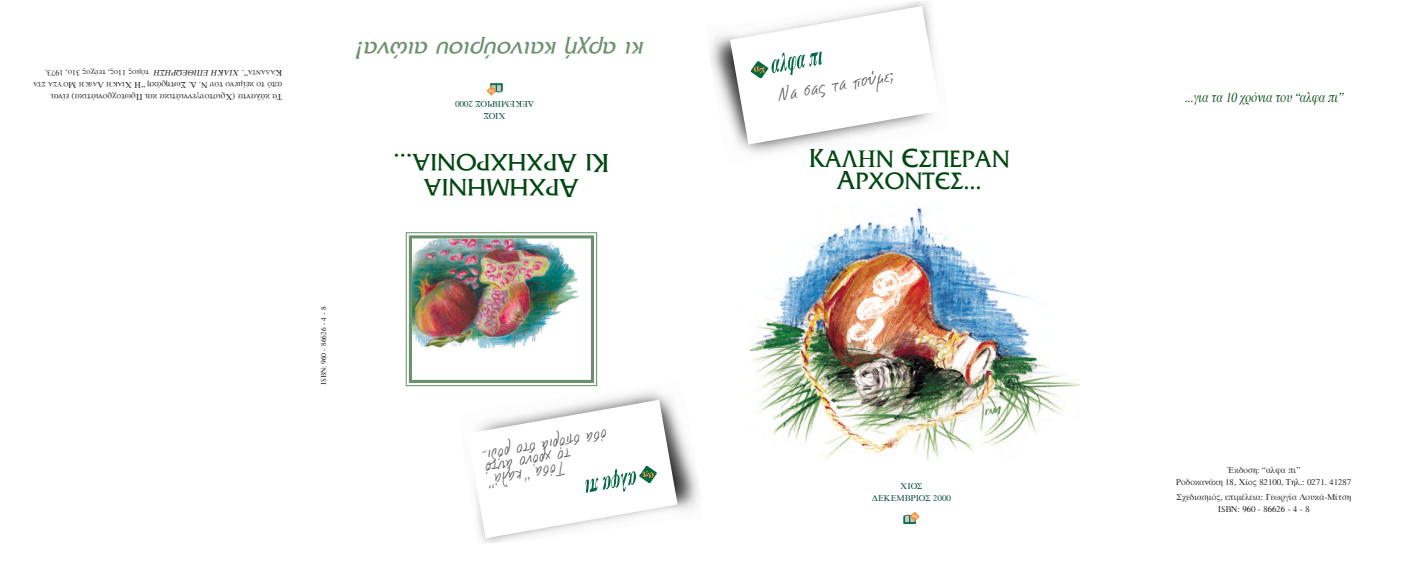
<style>
.page{position:relative;width:1418px;height:567px;background:#fff}
.page>*{position:absolute;margin:0;border:0;box-sizing:border-box;transform-origin:0 0}
.t1{font:25px/25px "Mg Quad";color:#004710;text-align:center;scale:1.05 1}
.t2{font:italic 25px "Mg Quad";color:#6a916c}
.t3{font:25px/22.5px "Mg Quad";color:#004710;text-align:center}
.t4{font:18.75px "CF Note";color:#57585a;scale:.95 1}
.t5{font:18.75px "CF Note";color:#57585a}
.t6{font:italic 13.75px "Gr Times";color:#004710;scale:.8 1}
.t7{font:8.75px/11.8px "Gr Times";color:#231f20;text-align:center}
.t8{font:8.75px/11.9px "Gr Times";color:#004839;text-align:center}
.t9{font:8.12px "Gr Times";color:#231f20}
.t10{font:7.5px "Gr Times";color:#231f20}
.t11{font:6.5px "Gr Times";color:#231f20}
.s1{font-size:8.75px}
.s2{font-style:italic}
.s3{font-size:27.5px}
</style>
<div class="page">
<img style="left:709px;top:1px;width:218px;height:119px">
<img style="left:748px;top:208px;width:331px;height:253px">
<svg style="left:903px;top:512px;width:16px;height:12px"></svg>
<svg style="left:487px;top:84px;width:15px;height:11px"></svg>
<img style="left:459px;top:380px;width:241px;height:163px">
<svg style="left:467px;top:400px;width:210px;height:138px"></svg>
<img style="left:413px;top:239px;width:165px;height:110px">
<div style="left:406px;top:232px;width:191px;height:154px;border:1px solid #6a916c"></div>
<div style="left:409px;top:235px;width:185px;height:148px;border:3px solid #6a916c"></div>
<svg style="left:730px;top:6px;width:205px;height:148px"></svg>
<p class="t9" style="left:248px;top:77px;width:204px;rotate:-180deg"><span class="s1">”.</span> <span class="s2">XIAKH EΠIΘEΩPHΣH</span> τόµος 11ος, τεύχος 31ο, 1973.</p>
<p class="t11" style="left:275px;top:76px;width:29px;rotate:-180deg">ΆΛΑΝΤΑ</p>
<p class="t7" style="left:282px;top:79px;width:8px;rotate:-180deg">K</p>
<p class="t11" style="left:69px;top:87px;width:37px;rotate:-180deg">ΟΎΣΑ ΣΤΑ</p>
<p class="t7" style="left:76px;top:90px;width:10px;rotate:-180deg">M</p>
<p class="t11" style="left:97px;top:87px;width:20px;rotate:-180deg">ΑïΚΉ</p>
<p class="t7" style="left:104px;top:90px;width:8px;rotate:-180deg">Λ</p>
<p class="t11" style="left:125px;top:87px;width:20px;rotate:-180deg">ΙΑΚΉ</p>
<p class="t7" style="left:282px;top:90px;width:159px;rotate:-180deg">από το κείµενο του N. ∆. Σωτηράκη “H X</p>
<p class="t7" style="left:282px;top:102px;width:233px;rotate:-180deg">Tα κάλαντα (Xριστουγεννιάτικα και Πρωτοχρονιάτικα) είναι</p>
<h1 class="t2" style="left:644px;top:65px;width:288px;rotate:-180deg">ÎÈ ·Ú¯‹ Î·ÈÓÔ‡ÚÈÔ˘ ·ÈÒÓ·!</h1>
<p class="t8" style="left:534px;top:122px;width:80px;rotate:-180deg">XIOΣ ∆EKEMBPIOΣ 2000</p>
<h1 class="t1" style="left:609px;top:200px;width:207px;rotate:-180deg"><span class="s3">A</span>ƒÃHª∏¡π∞<br><span class="s3">∫ ∞</span>π ƒÃ∏Ãƒ√¡π∞...</h1>
<p class="t10" style="left:320px;top:385px;width:80px;rotate:-90deg">ISBN: 960 - 86626 - 4 - 8</p>
<h2 class="t4" style="left:609px;top:447px;width:131px;rotate:170deg">ασό όπσ αι ρ οτσ δόρ . ι</h2>
<h2 class="t4" style="left:572px;top:466px;width:92px;rotate:170deg">οτ όρχ ον α ότυ</h2>
<h2 class="t4" style="left:566px;top:480px;width:84px;rotate:170deg">ασόT ακ“ ”άλ</h2>
<h2 class="t5" style="left:776px;top:83px;width:118px;rotate:-10deg">Nα σας τα πούµε;</h2>
<h1 class="t3" style="left:809px;top:147px;width:202px"><span class="s3">K</span>∞§ ¡ <span class="s3">∂</span>™¶Eƒ∞¡<br><span class="s3">A</span>ƒÃ√¡∆∂™...</h1>
<p class="t8" style="left:872px;top:480px;width:80px">XIOΣ ∆EKEMBPIOΣ 2000</p>
<h3 class="t6" style="left:1184px;top:90px;width:202px">...γ ια τα 10 χρόνια του “αλφα πι”</h3>
<p class="t7" style="left:1176px;top:464px;width:176px">Έκδοση: “αλφα πι”<br>Pοδοκανάκη 18, Xίος 82100, Tηλ.: 0271. 41287</p>
<p class="t7" style="left:1176px;top:492px;width:176px">Σχεδιασµός, επιµέλεια: Γεωργία Λουκά-Mίτση<br>ISBN: 960 - 86626 - 4 - 8</p>
</div>
